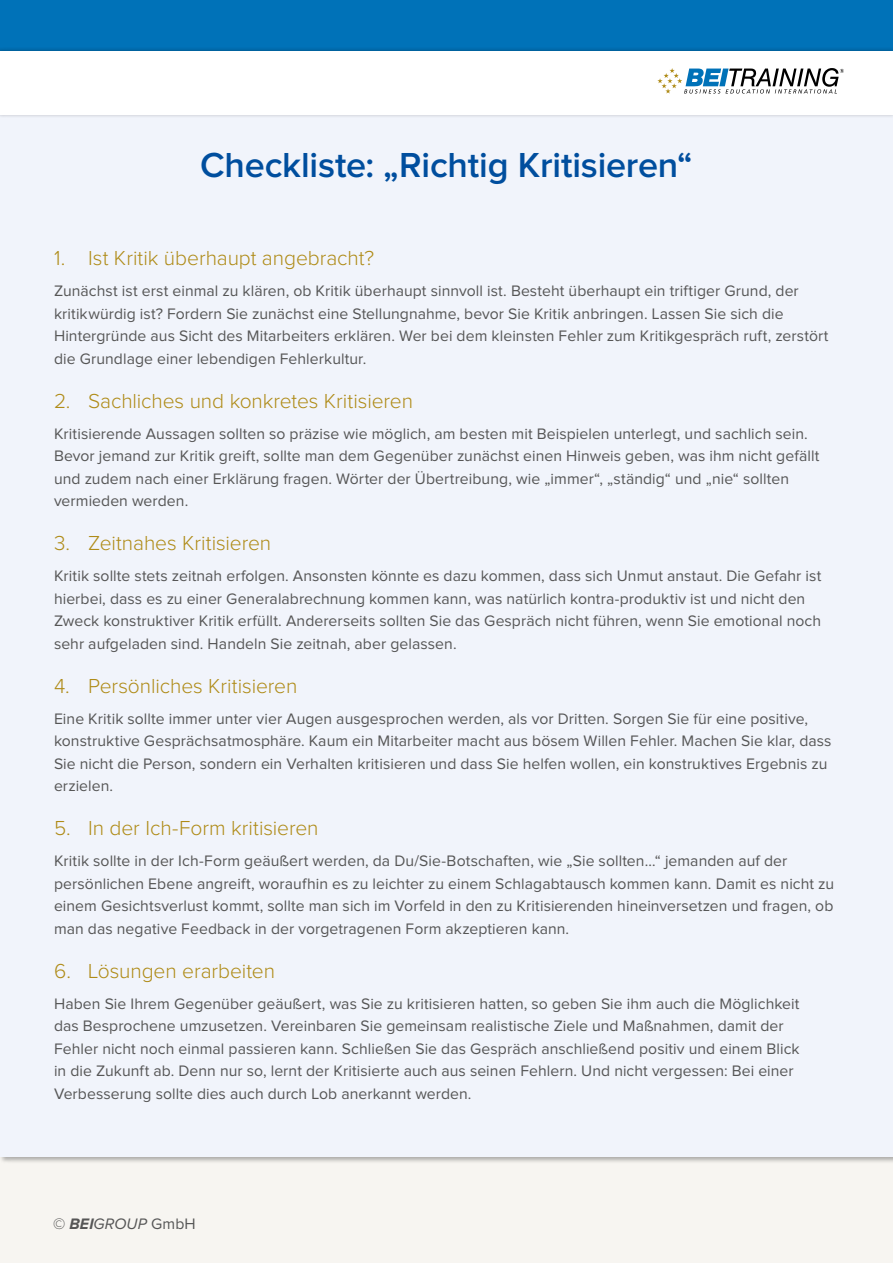
<style>
.page{position:relative;width:893px;height:1263px;background:#fff}
.page>*{position:absolute;margin:0;border:0;box-sizing:border-box;transform-origin:0 0}
.t1{font:600 36px "Proxima Nova";letter-spacing:-.005em;color:#004e9e}
.t2{font:300 21px "Proxima Nova";letter-spacing:-.005em;color:#af8b17}
.t3{font:15.75px/22.5px "Proxima Nova";letter-spacing:.005em;color:#565656}
.s1{font-weight:700;font-style:italic}
.s2{font-style:italic}
</style>
<div class="page">
<div style="left:0;top:1157px;width:893px;height:106px;background:#f7f5f1"></div>
<div style="left:0;top:0;width:893px;height:1157px;background:#f1f4fb"></div>
<div style="left:0;top:0;width:893px;height:51px;background:#0072b8"></div>
<div style="left:0;top:47px;width:893px;height:71px;background:#000;opacity:.25"></div>
<div style="left:0;top:51px;width:893px;height:64px;background:#fff"></div>
<svg style="left:657px;top:68px;width:187px;height:26px"></svg>
<h1 class="t1" style="left:200px;top:145px;width:494px">Checkliste: „Richtig Kritisieren“</h1>
<h2 class="t2" style="left:54px;top:247px;width:322px">1. Ist Kritik überhaupt angebracht?</h2>
<p class="t3" style="left:54px;top:280px;width:776px">Zunächst ist erst einmal zu klären, ob Kritik überhaupt sinnvoll ist. Besteht überhaupt ein triftiger Grund, der kritikwürdig ist? Fordern Sie zunächst eine Stellungnahme, bevor Sie Kritik anbringen. Lassen Sie sich die Hintergründe aus Sicht des Mitarbeiters erklären. Wer bei dem kleinsten Fehler zum Kritikgespräch ruft, zerstört die Grundlage einer lebendigen Fehlerkultur.</p>
<h2 class="t2" style="left:54px;top:389px;width:360px">2. Sachliches und konkretes Kritisieren</h2>
<p class="t3" style="left:54px;top:423px;width:767px">Kritisierende Aussagen sollten so präzise wie möglich, am besten mit Beispielen unterlegt, und sachlich sein.<br>Bevor jemand zur Kritik greift, sollte man dem Gegenüber zunächst einen Hinweis geben, was ihm nicht gefällt und zudem nach einer Erklärung fragen. Wörter der Übertreibung, wie „immer“, „ständig“ und „nie“ sollten vermieden werden.</p>
<h2 class="t2" style="left:54px;top:532px;width:219px">3. Zeitnahes Kritisieren</h2>
<p class="t3" style="left:54px;top:565px;width:769px">Kritik sollte stets zeitnah erfolgen. Ansonsten könnte es dazu kommen, dass sich Unmut anstaut. Die Gefahr ist hierbei, dass es zu einer Generalabrechnung kommen kann, was natürlich kontra-produktiv ist und nicht den Zweck konstruktiver Kritik erfüllt. Andererseits sollten Sie das Gespräch nicht führen, wenn Sie emotional noch sehr aufgeladen sind. Handeln Sie zeitnah, aber gelassen.</p>
<h2 class="t2" style="left:54px;top:674px;width:245px">4. Persönliches Kritisieren</h2>
<p class="t3" style="left:54px;top:708px;width:779px">Eine Kritik sollte immer unter vier Augen ausgesprochen werden, als vor Dritten. Sorgen Sie für eine positive, konstruktive Gesprächsatmosphäre. Kaum ein Mitarbeiter macht aus bösem Willen Fehler. Machen Sie klar, dass Sie nicht die Person, sondern ein Verhalten kritisieren und dass Sie helfen wollen, ein konstruktives Ergebnis zu erzielen.</p>
<h2 class="t2" style="left:54px;top:817px;width:266px">5. In der Ich-Form kritisieren</h2>
<p class="t3" style="left:54px;top:850px;width:782px">Kritik sollte in der Ich-Form geäußert werden, da Du/Sie-Botschaften, wie „Sie sollten…“ jemanden auf der persönlichen Ebene angreift, woraufhin es zu leichter zu einem Schlagabtausch kommen kann. Damit es nicht zu einem Gesichtsverlust kommt, sollte man sich im Vorfeld in den zu Kritisierenden hineinversetzen und fragen, ob man das negative Feedback in der vorgetragenen Form akzeptieren kann.</p>
<h2 class="t2" style="left:54px;top:959px;width:223px">6. Lösungen erarbeiten</h2>
<p class="t3" style="left:54px;top:993px;width:747px">Haben Sie Ihrem Gegenüber geäußert, was Sie zu kritisieren hatten, so geben Sie ihm auch die Möglichkeit das Besprochene umzusetzen. Vereinbaren Sie gemeinsam realistische Ziele und Maßnahmen, damit der Fehler nicht noch einmal passieren kann. Schließen Sie das Gespräch anschließend positiv und einem Blick in die Zukunft ab. Denn nur so, lernt der Kritisierte auch aus seinen Fehlern. Und nicht vergessen: Bei einer Verbesserung sollte dies auch durch Lob anerkannt werden.</p>
<p class="t3" style="left:53px;top:1212px;width:144px">© <span class="s1">BEI</span><span class="s2">GROUP</span> GmbH</p>
</div>
